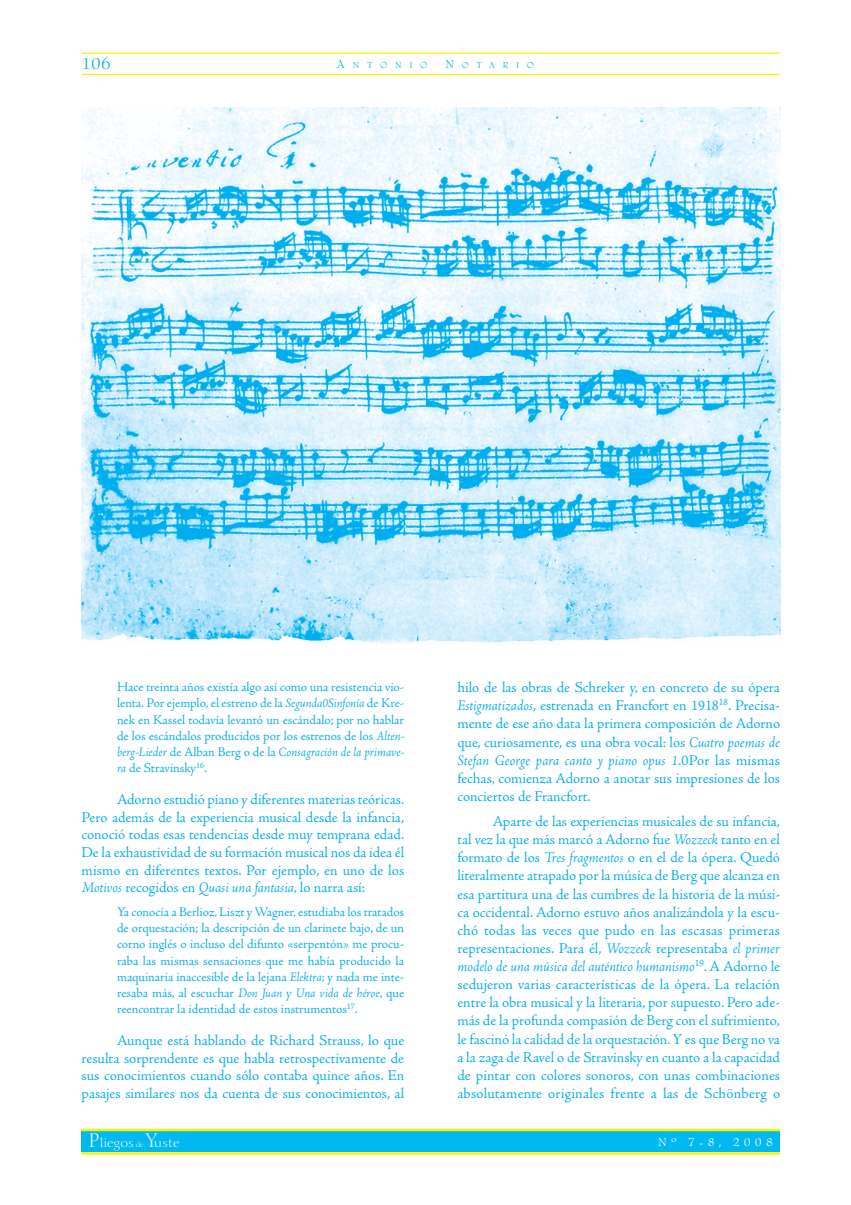
<style>
.page{position:relative;width:851px;height:1205px;background:#fff}
.page>*{position:absolute;margin:0;border:0;box-sizing:border-box;transform-origin:0 0}
.t1{font:17.5px "Bernhard Modern";color:#00adef}
.t2{font:15.62px/18.1px "Adobe Jenson";color:#00adef;text-align:justify}
.t3{font:13.75px/16.4px "Adobe Jenson";color:#00adef;text-align:justify}
.t4{font:12.5px "Bernhard Modern";letter-spacing:.335em;color:#fff}
.t5{font:12.25px "Calligraphic 810 BT";color:#fff}
.t6{font:9.38px "Bernhard Modern";letter-spacing:.815em;color:#00adef}
.s1{font-size:12.5px}
.s2{font-style:italic}
.s3{font-size:19px}
.s4{font-size:7px}
</style>
<div class="page">
<hr style="left:81px;top:74px;width:699px;height:1px;background:#fff200">
<div style="left:81px;top:1130px;width:699px;height:22px;background:#00b9f1"></div>
<hr style="left:81px;top:53px;width:699px;height:1px;background:#fff200">
<hr style="left:81px;top:1128px;width:699px;height:3px;background:#fff200">
<hr style="left:81px;top:1152px;width:699px;height:2px;background:#fff200">
<img style="left:81px;top:108px;width:699px;height:536px">
<p class="t1" style="left:81px;top:55px;width:31px">106</p>
<p class="t6" style="left:336px;top:60px;width:92px"><span class="s1">A</span>NTONIO</p>
<p class="t6" style="left:445px;top:60px;width:90px"><span class="s1">N</span>OTARIO</p>
<p class="t3" style="left:117px;top:679px;width:289px">Hace treinta años existía algo así como una resistencia vio&shy;lenta. Por ejemplo, el estreno de la <span class="s2">Segunda0Sinfonía</span> de Kre&shy;nek en Kassel todavía levantó un escándalo; por no hablar de los escándalos producidos por los estrenos de los <span class="s2">Alten&shy;berg-Lieder</span> de Alban Berg o de la <span class="s2">Consagración de la primave&shy;ra</span> de Stravinsky<sup>16</sup>.</p>
<p class="t2" style="left:81px;top:791px;width:324px;line-height:17.6px;text-indent:35px">Adorno estudió piano y diferentes materias teóricas.<br>Pero además de la experiencia musical desde la infancia, conoció todas esas tendencias desde muy temprana edad.<br>De la exhaustividad de su formación musical nos da idea él mismo en diferentes textos. Por ejemplo, en uno de los <span class="s2">Motivos</span> recogidos en <span class="s2">Quasi una fantasia</span>, lo narra así:</p>
<p class="t3" style="left:117px;top:904px;width:289px">Ya conocía a Berlioz, Liszt y Wagner, estudiaba los tratados de orquestación; la descripción de un clarinete bajo, de un corno inglés o incluso del difunto «serpentón» me procu&shy;raba las mismas sensaciones que me había producido la maquinaria inaccesible de la lejana <span class="s2">Elektra</span>; y nada me inte&shy;resaba más, al escuchar <span class="s2">Don Juan</span> y <span class="s2">Una vida de héroe</span>, que reencontrar la identidad de estos instrumentos<sup>17</sup>.</p>
<p class="t2" style="left:81px;top:1032px;width:324px;line-height:17.6px;text-indent:35px">Aunque está hablando de Richard Strauss, lo que resulta sorprendente es que habla retrospectivamente de sus conocimientos cuando sólo contaba quince años. En pasajes similares nos da cuenta de sus conocimientos, al</p>
<p class="t2" style="left:457px;top:679px;width:324px">hilo de las obras de Schreker y, en concreto de su ópera <span class="s2">Estigmatizados</span>, estrenada en Francfort en 1918<sup>18</sup>. Precisa&shy;mente de ese año data la primera composición de Adorno que, curiosamente, es una obra vocal: los <span class="s2">Cuatro poemas de Stefan George para canto y piano opus 1</span>.0Por las mismas fechas, comienza Adorno a anotar sus impresiones de los conciertos de Francfort.</p>
<p class="t2" style="left:457px;top:813px;width:324px;text-indent:35px">Aparte de las experiencias musicales de su infancia, tal vez la que más marcó a Adorno fue <span class="s2">Wozzeck</span> tanto en el formato de los <span class="s2">Tres fragmentos</span> o en el de la ópera. Quedó literalmente atrapado por la música de Berg que alcanza en esa partitura una de las cumbres de la historia de la músi&shy;ca occidental. Adorno estuvo años analizándola y la escu&shy;chó todas las veces que pudo en las escasas primeras representaciones. Para él, <span class="s2">Wozzeck</span> representaba <span class="s2">el primer modelo de una música del auténtico humanismo</span><sup>19</sup>. A Adorno le sedujeron varias características de la ópera. La relación entre la obra musical y la literaria, por supuesto. Pero ade&shy;más de la profunda compasión de Berg con el sufrimiento, le fascinó la calidad de la orquestación. Y es que Berg no va a la zaga de Ravel o de Stravinsky en cuanto a la capacidad de pintar con colores sonoros, con unas combinaciones absolutamente originales frente a las de Schönberg o</p>
<p class="t5" style="left:89px;top:1136px;width:92px"><span class="s3">P</span>liegos <span class="s4">de</span> <span class="s3">Y</span>uste</p>
<p class="t4" style="left:658px;top:1136px;width:116px">Nº 7-8, 2008</p>
</div>
